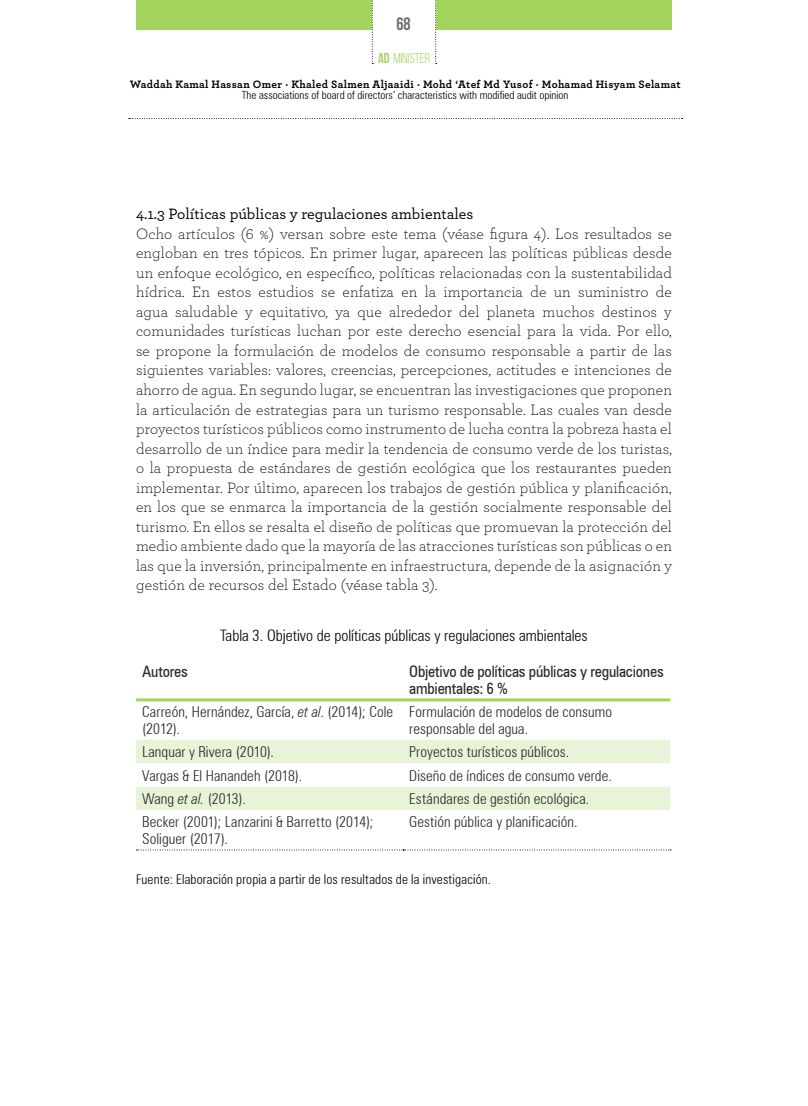
<style>
.page{position:relative;width:808px;height:1106px;background:#fff}
.page>*{position:absolute;margin:0;border:0;box-sizing:border-box;transform-origin:0 0}
.t1{font:700 18px "Bebas Neue";color:#706f6f}
.t2{font:300 15.75px/19.5px "Archer Pro";letter-spacing:.01em;color:#000;text-align:justify}
.t3{font:condensed 15.75px/16.5px "Zurich BT";letter-spacing:-.01em;color:#282827}
.t4{font:300 condensed 15.75px "Zurich BT";color:#000}
.t5{font:500 15.75px "Archer Pro";color:#000}
.t6{font:300 condensed 15px/16.5px "Zurich BT";letter-spacing:.005em;color:#282827}
.t7{font:14.25px "Bebas Neue";color:#a2d45e}
.t8{font:300 condensed 13.5px "Zurich BT";letter-spacing:.01em;color:#000}
.t9{font:700 11.25px "Archer Pro";letter-spacing:.025em;color:#000}
.t10{font:300 condensed 11.25px "Zurich BT";color:#000}
.s1{font-weight:700}
.s2{font-weight:300}
.s3{font-style:italic}
</style>
<div class="page">
<svg style="left:129px;top:118px;width:553px;height:1px"></svg>
<div style="left:136px;top:0;width:236px;height:30px;background:#a2d45e"></div>
<svg style="left:435px;top:0;width:2px;height:64px"></svg>
<svg style="left:372px;top:0;width:1px;height:64px"></svg>
<div style="left:436px;top:0;width:236px;height:30px;background:#a2d45e"></div>
<svg style="left:136px;top:740px;width:534px;height:70px;fill:#e8f4d7"></svg>
<hr style="left:136px;top:698px;width:267px;height:3px;background:#a2d45e">
<hr style="left:403px;top:698px;width:267px;height:3px;background:#a2d45e">
<svg style="left:136px;top:849px;width:535px;height:1px"></svg>
<p class="t1" style="left:396px;top:14px;width:16px">68</p>
<p class="t7" style="left:378px;top:51px;width:54px"><span class="s1">AD</span><span class="s2">-</span>MINISTER</p>
<p class="t9" style="left:130px;top:75px;width:552px">Waddah Kamal Hassan Omer · Khaled Salmen Aljaaidi · Mohd ‘Atef Md Yusof · Mohamad Hisyam Selamat</p>
<p class="t10" style="left:242px;top:88px;width:328px">The associations of board of directors’ characteristics with modified audit opinion</p>
<p class="t5" style="left:136px;top:203px;width:339px">4.1.3 Políticas públicas y regulaciones ambientales</p>
<p class="t2" style="left:136px;top:223px;width:537px">Ocho artículos (6 %) versan sobre este tema (véase figura 4). Los resultados se engloban en tres tópicos. En primer lugar, aparecen las políticas públicas desde un enfoque ecológico, en específico, políticas relacionadas con la sustentabilidad hídrica. En estos estudios se enfatiza en la importancia de un suministro de agua saludable y equitativo, ya que alrededor del planeta muchos destinos y comunidades turísticas luchan por este derecho esencial para la vida. Por ello, se propone la formulación de modelos de consumo responsable a partir de las siguientes variables: valores, creencias, percepciones, actitudes e intenciones de ahorro de agua. En segundo lugar, se encuentran las investigaciones que proponen la articulación de estrategias para un turismo responsable. Las cuales van desde proyectos turísticos públicos como instrumento de lucha contra la pobreza hasta el desarrollo de un índice para medir la tendencia de consumo verde de los turistas, o la propuesta de estándares de gestión ecológica que los restaurantes pueden implementar. Por último, aparecen los trabajos de gestión pública y planificación, en los que se enmarca la importancia de la gestión socialmente responsable del turismo. En ellos se resalta el diseño de políticas que promuevan la protección del medio ambiente dado que la mayoría de las atracciones turísticas son públicas o en las que la inversión, principalmente en infraestructura, depende de la asignación y gestión de recursos del Estado (véase tabla 3).</p>
<p class="t4" style="left:220px;top:625px;width:369px">Tabla 3. Objetivo de políticas públicas y regulaciones ambientales</p>
<p class="t3" style="left:142px;top:663px;width:47px">Autores</p>
<p class="t3" style="left:409px;top:663px;width:256px">Objetivo de políticas públicas y regulaciones ambientales: 6 %</p>
<p class="t6" style="left:142px;top:703px;width:253px">Carreón, Hernández, García, <span class="s3">et al</span>. (2014); Cole (2012).</p>
<p class="t6" style="left:409px;top:703px;width:204px">Formulación de modelos de consumo responsable del agua.</p>
<p class="t6" style="left:142px;top:743px;width:133px">Lanquar y Rivera (2010).</p>
<p class="t6" style="left:409px;top:743px;width:161px">Proyectos turísticos públicos.</p>
<p class="t6" style="left:142px;top:767px;width:162px">Vargas &amp; El Hanandeh (2018).</p>
<p class="t6" style="left:409px;top:767px;width:204px">Diseño de índices de consumo verde.</p>
<p class="t6" style="left:142px;top:790px;width:105px">Wang <span class="s3">et al.</span> (2013).</p>
<p class="t6" style="left:409px;top:790px;width:182px">Estándares de gestión ecológica.</p>
<p class="t6" style="left:142px;top:813px;width:233px">Becker (2001); Lanzarini &amp; Barretto (2014);<br>Soliguer (2017).</p>
<p class="t6" style="left:409px;top:813px;width:170px">Gestión pública y planificación.</p>
<p class="t8" style="left:136px;top:871px;width:356px">Fuente: Elaboración propia a partir de los resultados de la investigación.</p>
</div>
